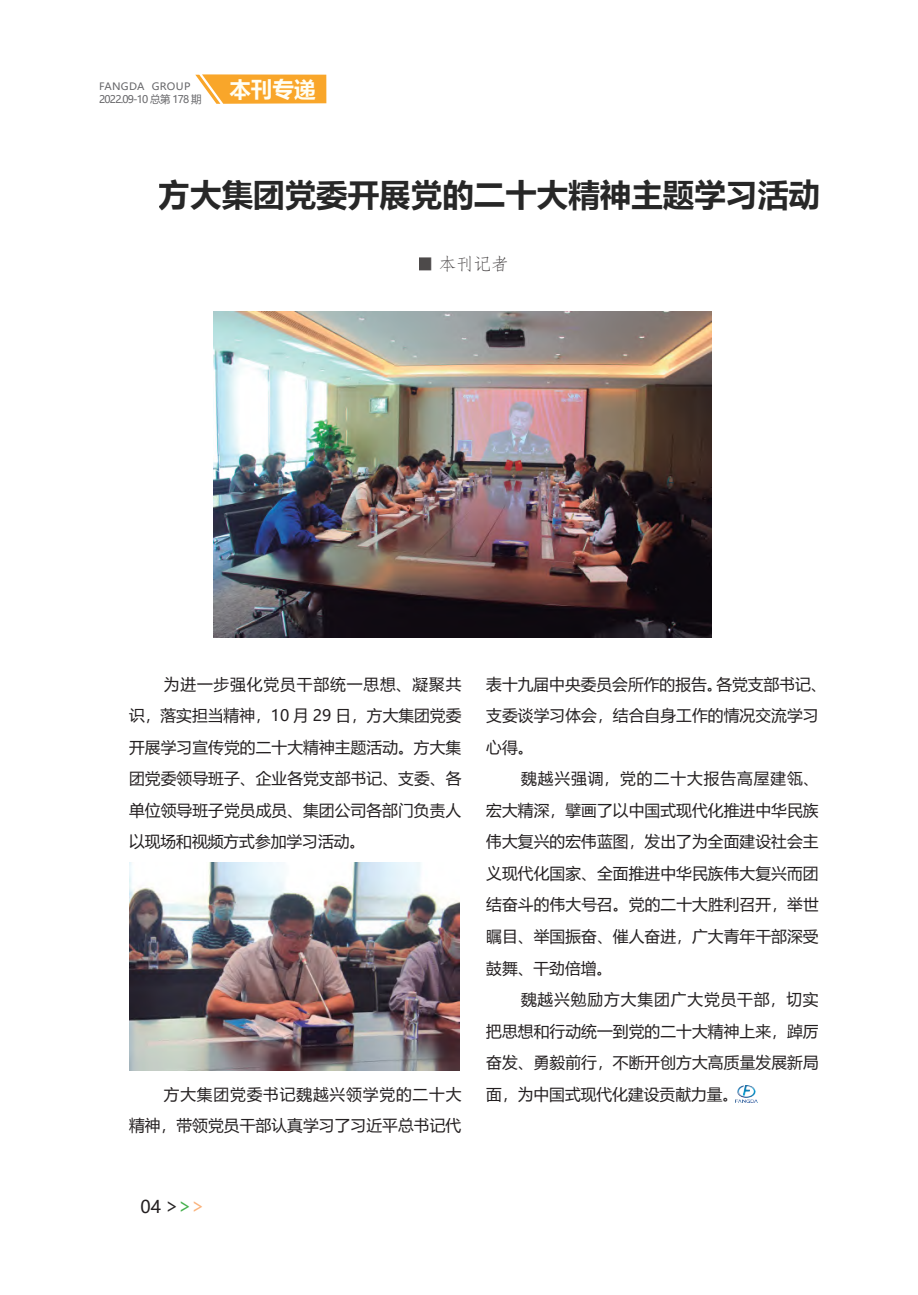
<style>
.page{position:relative;width:918px;height:1295px;background:#fff}
.page>*{position:absolute;margin:0;border:0;box-sizing:border-box;transform-origin:0 0}
.t1{font:700 31.5px "Microsoft Ya Hei";color:#000}
.t2{font:700 21.53px "Microsoft Ya Hei";color:#fffef4}
.t3{font:17.5px "ST Fangsong";color:#231f20}
.t4{font:17.5px "Microsoft Ya Hei";color:#231f20}
.t5{font:15.75px/31.5px "Microsoft Ya Hei";letter-spacing:.005em;color:#231f20;text-align:justify}
.t6{font:10.5px "Microsoft Ya Hei";letter-spacing:-.075em;color:#67676a}
.t7{font:10.15px "Microsoft Ya Hei";letter-spacing:.03em;color:#67676a;scale:1.04 1}
.s1{font-size:20.12px;color:#262324}
.s2{font-size:20.12px;color:#42af4a}
.s3{font-size:20.12px;color:#fab27b}
</style>
<div class="page">
<img style="left:214px;top:311px;width:498px;height:326px">
<img style="left:129px;top:862px;width:330px;height:208px">
<img style="left:735px;top:1085px;width:22px;height:18px">
<svg style="left:195px;top:74px;width:131px;height:30px;background:#f9b146"></svg>
<p class="t7" style="left:99px;top:80px;width:89px">FANGDA GROUP</p>
<p class="t6" style="left:99px;top:92px;width:104px">2022.09-10 总第 178 期</p>
<h2 class="t2" style="left:229px;top:74px;width:88px">本刊专递</h2>
<h1 class="t1" style="left:159px;top:173px;width:663px">方大集团党委开展党的二十大精神主题学习活动</h1>
<p class="t3" style="left:417px;top:252px;width:93px">■ 本刊记者</p>
<p class="t5" style="left:129px;top:668px;width:334px;text-indent:35px">为进一步强化党员干部统一思想、凝聚共识，落实担当精神，10 月 29 日，方大集团党委开展学习宣传党的二十大精神主题活动。方大集团党委领导班子、企业各党支部书记、支委、各单位领导班子党员成员、集团公司各部门负责人以现场和视频方式参加学习活动。</p>
<p class="t5" style="left:129px;top:1077px;width:334px;text-align:right">方大集团党委书记魏越兴领学党的二十大<br>精神，带领党员干部认真学习了习近平总书记代</p>
<p class="t5" style="left:486px;top:668px;width:342px;text-align:left">表十九届中央委员会所作的报告。各党支部书记、支委谈学习体会，结合自身工作的情况交流学习心得。</p>
<p class="t5" style="left:486px;top:762px;width:334px;text-indent:35px">魏越兴强调，党的二十大报告高屋建瓴、宏大精深，擘画了以中国式现代化推进中华民族伟大复兴的宏伟蓝图，发出了为全面建设社会主义现代化国家、全面推进中华民族伟大复兴而团结奋斗的伟大号召。党的二十大胜利召开，举世瞩目、举国振奋、催人奋进，广大青年干部深受鼓舞、干劲倍增。</p>
<p class="t5" style="left:486px;top:983px;width:334px;text-indent:35px">魏越兴勉励方大集团广大党员干部，切实把思想和行动统一到党的二十大精神上来，踔厉奋发、勇毅前行，不断开创方大高质量发展新局面，为中国式现代化建设贡献力量。</p>
<p class="t4" style="left:140px;top:1195px;width:66px">04 <span class="s1">&gt;</span><span class="s2">&gt;</span><span class="s3">&gt;</span></p>
</div>
